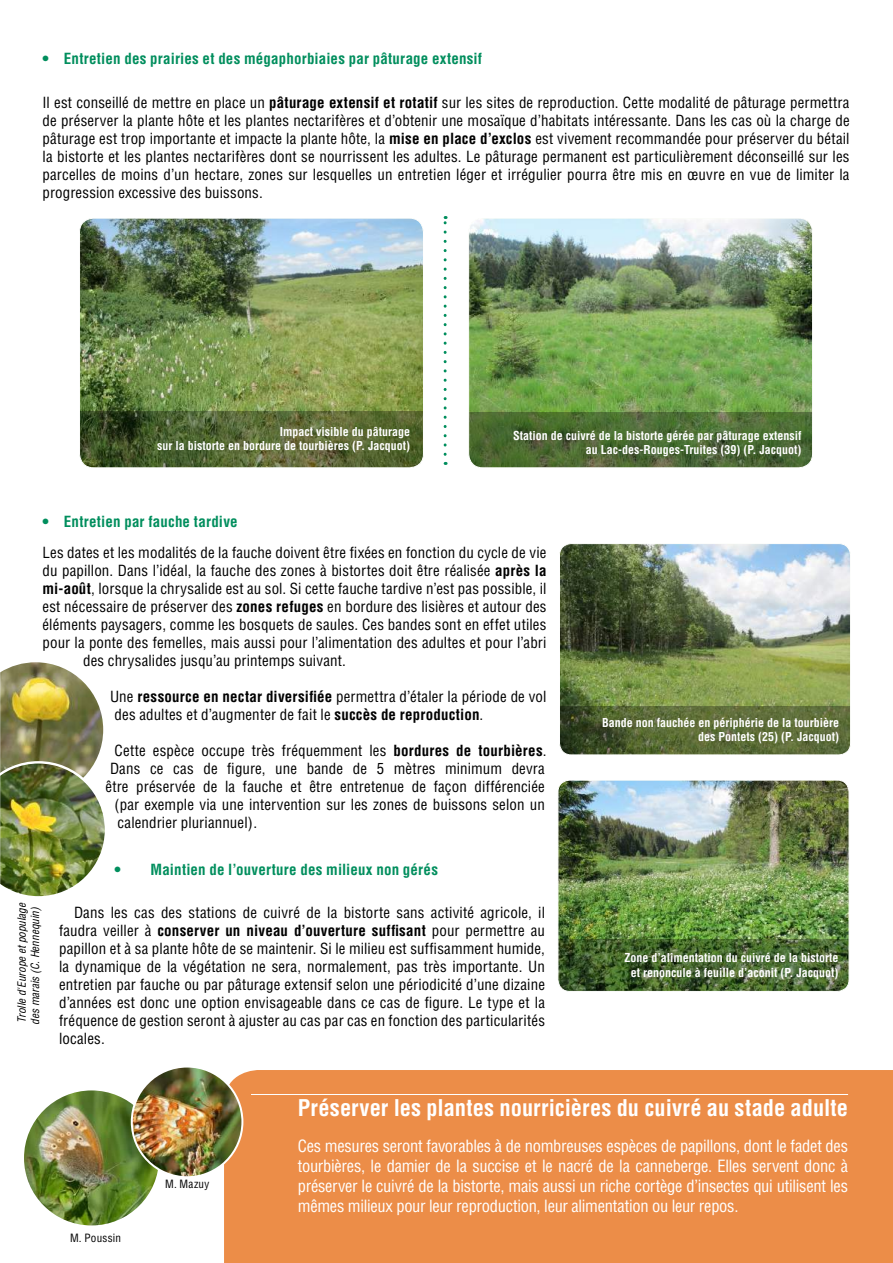
<style>
.page{position:relative;width:893px;height:1263px;background:#fff}
.page>*{position:absolute;margin:0;border:0;box-sizing:border-box;transform-origin:0 0}
.t1{font:700 condensed 22.5px "Helvetica";letter-spacing:.005em;color:#fff}
.t2{font:condensed 16.5px/19.8px "Helvetica";letter-spacing:-.015em;color:#fff;text-align:justify}
.t3{font:condensed 15px/18px "Helvetica";letter-spacing:.01em;color:#000;text-align:justify}
.t4{font:700 condensed 15px "Helvetica";letter-spacing:.01em;color:#008e5d}
.t5{font:700 condensed 12px/14.4px "Helvetica";color:#fff;text-align:right}
.t6{font:italic condensed 11.1px/13.4px "Helvetica";color:#000101}
.t7{font:condensed 11.1px "Helvetica";letter-spacing:.02em;color:#000101}
.s1{font-weight:700}
</style>
<div class="page">
<img style="left:470px;top:220px;width:341px;height:192px">
<svg style="left:470px;top:412px;width:342px;height:55px;background:#4d6934"></svg>
<div style="left:468px;top:218px;width:345px;height:250px;border:1px solid #fff;border-radius:14px"></div>
<img style="left:80px;top:220px;width:342px;height:191px">
<svg style="left:81px;top:411px;width:342px;height:56px;background:#516131"></svg>
<div style="left:79px;top:218px;width:345px;height:250px;border:1px solid #fff;border-radius:14px"></div>
<svg style="left:444px;top:216px;width:3px;height:238px"></svg>
<img style="left:558px;top:780px;width:291px;height:159px">
<svg style="left:560px;top:939px;width:289px;height:51px;background:#46622f"></svg>
<div style="left:558px;top:780px;width:291px;height:212px;border:1px solid #fff;border-radius:12px"></div>
<img style="left:561px;top:545px;width:288px;height:161px">
<svg style="left:561px;top:706px;width:288px;height:48px;background:#556435"></svg>
<div style="left:559px;top:543px;width:292px;height:212px;border:1px solid #fff;border-radius:12px"></div>
<img style="left:0;top:662px;width:105px;height:235px">
<div style="left:224px;top:1070px;width:669px;height:193px;background:#ec8d48"></div>
<hr style="left:251px;top:1094px;width:597px;height:1px;background:#fff">
<img style="left:24px;top:1090px;width:135px;height:135px;border-radius:67px">
<img style="left:132px;top:1066px;width:110px;height:111px;border-radius:55px">
<div style="left:131px;top:1065px;width:112px;height:113px;border:2px solid #fff;border-radius:50%"></div>
<p class="t4" style="left:43px;top:49px;width:441px">• Entretien des prairies et des mégaphorbiaies par pâturage extensif</p>
<p class="t3" style="left:43px;top:93px;width:809px">Il est conseillé de mettre en place un <span class="s1">pâturage extensif et rotatif</span> sur les sites de reproduction. Cette modalité de pâturage permettra de préserver la plante hôte et les plantes nectarifères et d’obtenir une mosaïque d’habitats intéressante. Dans les cas où la charge de pâturage est trop importante et impacte la plante hôte, la <span class="s1">mise en place d’exclos</span> est vivement recommandée pour préserver du bétail la bistorte et les plantes nectarifères dont se nourrissent les adultes. Le pâturage permanent est particulièrement déconseillé sur les parcelles de moins d’un hectare, zones sur lesquelles un entretien léger et irrégulier pourra être mis en œuvre en vue de limiter la progression excessive des buissons.</p>
<p class="t5" style="left:157px;top:424px;width:255px">Impact visible du pâturage<br>sur la bistorte en bordure de tourbières (P. Jacquot)</p>
<p class="t5" style="left:513px;top:428px;width:290px">Station de cuivré de la bistorte gérée par pâturage extensif au Lac-des-Rouges-Truites (39) (P. Jacquot)</p>
<p class="t4" style="left:43px;top:512px;width:197px">• Entretien par fauche tardive</p>
<p class="t3" style="left:43px;top:543px;width:505px">Les dates et les modalités de la fauche doivent être fixées en fonction du cycle de vie</p>
<p class="t3" style="left:43px;top:561px;width:506px">du papillon. Dans l’idéal, la fauche des zones à bistortes doit être réalisée <span class="s1">après la</span></p>
<p class="t3" style="left:43px;top:579px;width:505px"><span class="s1">mi-août</span>, lorsque la chrysalide est au sol. Si cette fauche tardive n’est pas possible, il</p>
<p class="t3" style="left:43px;top:597px;width:505px">est nécessaire de préserver des <span class="s1">zones refuges</span> en bordure des lisières et autour des</p>
<p class="t3" style="left:43px;top:615px;width:505px">éléments paysagers, comme les bosquets de saules. Ces bandes sont en effet utiles</p>
<p class="t3" style="left:43px;top:633px;width:505px">pour la ponte des femelles, mais aussi pour l’alimentation des adultes et pour l’abri</p>
<p class="t3" style="left:83px;top:651px;width:264px">des chrysalides jusqu’au printemps suivant.</p>
<p class="t3" style="left:110px;top:687px;width:438px">Une <span class="s1">ressource en nectar diversifiée</span> permettra d’étaler la période de vol des adultes et d’augmenter de fait le <span class="s1">succès de reproduction</span>.</p>
<p class="t3" style="left:115px;top:741px;width:433px">Cette espèce occupe très fréquemment les <span class="s1">bordures de tourbières</span>.</p>
<p class="t3" style="left:110px;top:759px;width:436px">Dans ce cas de figure, une bande de 5 mètres minimum devra</p>
<p class="t3" style="left:106px;top:777px;width:441px">être préservée de la fauche et être entretenue de façon différenciée</p>
<p class="t3" style="left:115px;top:795px;width:432px">(par exemple via une intervention sur les zones de buissons selon un</p>
<p class="t3" style="left:118px;top:813px;width:141px">calendrier pluriannuel).</p>
<p class="t4" style="left:115px;top:860px;width:325px">• Maintien de l’ouverture des milieux non gérés</p>
<p class="t3" style="left:59px;top:903px;width:488px;text-indent:15px">Dans les cas des stations de cuivré de la bistorte sans activité agricole, il faudra veiller à <span class="s1">conserver un niveau d’ouverture suffisant</span> pour permettre au papillon et à sa plante hôte de se maintenir. Si le milieu est suffisamment humide, la dynamique de la végétation ne sera, normalement, pas très importante. Un entretien par fauche ou par pâturage extensif selon une périodicité d’une dizaine d’années est donc une option envisageable dans ce cas de figure. Le type et la fréquence de gestion seront à ajuster au cas par cas en fonction des particularités locales.</p>
<p class="t6" style="left:15px;top:1024px;width:124px;rotate:-90deg">Trolle d'Europe et populage des marais (C. Hennequin)</p>
<p class="t5" style="left:602px;top:715px;width:238px">Bande non fauchée en périphérie de la tourbière des Pontets (25) (P. Jacquot)</p>
<p class="t5" style="left:624px;top:950px;width:216px;text-align:center">Zone d’alimentation du cuivré de la bistorte et renoncule à feuille d’aconit (P. Jacquot)</p>
<p class="t7" style="left:70px;top:1231px;width:53px">M. Poussin</p>
<p class="t7" style="left:165px;top:1177px;width:46px">M. Mazuy</p>
<h1 class="t1" style="left:298px;top:1094px;width:552px">Préserver les plantes nourricières du cuivré au stade adulte</h1>
<p class="t2" style="left:298px;top:1136px;width:552px">Ces mesures seront favorables à de nombreuses espèces de papillons, dont le fadet des tourbières, le damier de la succise et le nacré de la canneberge. Elles servent donc à préserver le cuivré de la bistorte, mais aussi un riche cortège d’insectes qui utilisent les mêmes milieux pour leur reproduction, leur alimentation ou leur repos.</p>
</div>
